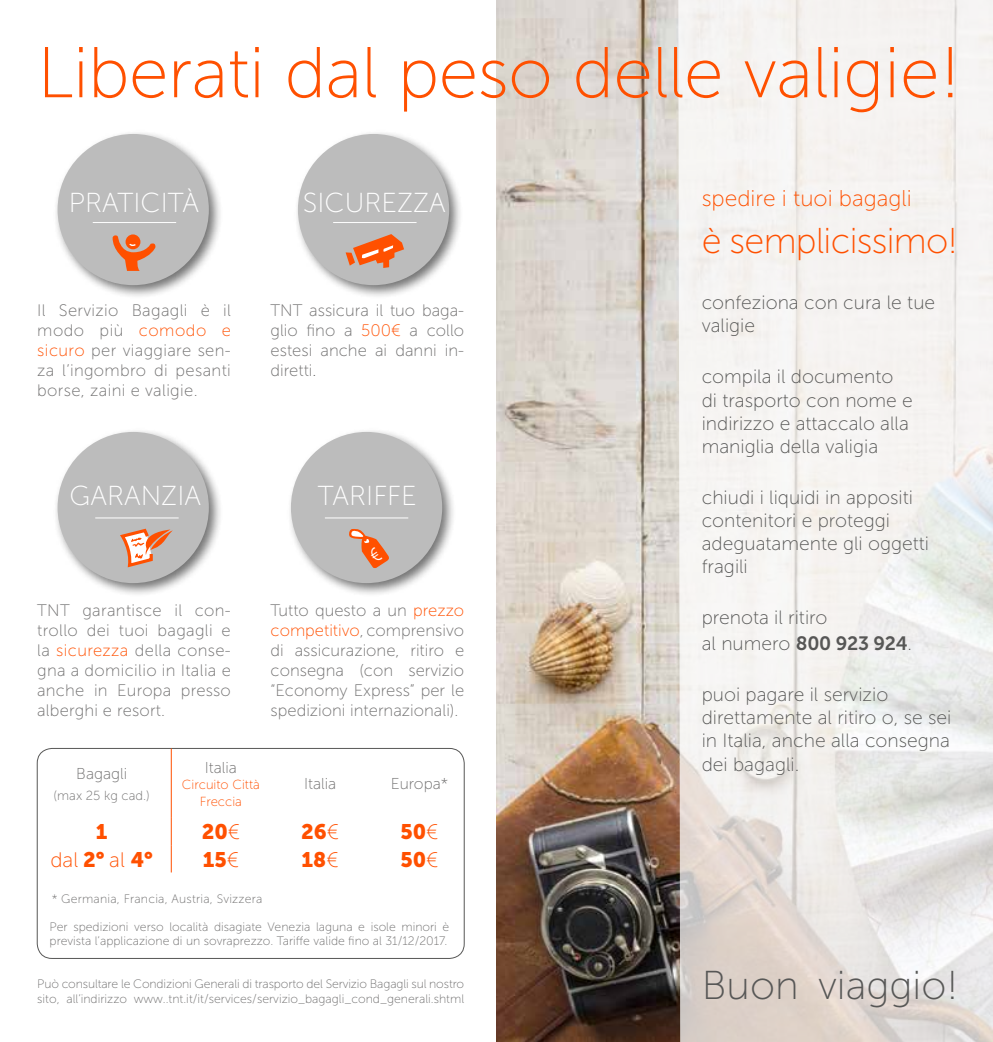
<style>
.page{position:relative;width:993px;height:1042px;background:#fff}
.page>*{position:absolute;margin:0;border:0;box-sizing:border-box;transform-origin:0 0}
.t1{font:71.75px "Museo Sans 100";letter-spacing:-.01em;color:#ff5000}
.t2{font:40.25px "Museo Sans 100";color:#575756}
.t3{font:35.88px "Museo Sans 100";letter-spacing:-.02em;color:#ff5000}
.t4{font:27.47px "Museo Sans 100";color:#fff}
.t5{font:22.75px "Museo Sans 100";color:#ff5000}
.t6{font:21px "Museo Sans 900";color:#ff5000}
.t7{font:21px "Museo Sans 100";color:#ff5000}
.t8{font:19.25px/23.1px "Museo Sans 100";color:#575756}
.t9{font:16.62px/19.9px "Museo Sans 100";color:#706f6f;text-align:justify}
.t10{font:15.75px "Museo Sans 100";color:#706f6f}
.t11{font:13.12px/16.4px "Museo Sans 100";color:#ff5000;text-align:center}
.t12{font:13.12px "Museo Sans 100";color:#706f6f}
.t13{font:12.25px/14.7px "Museo Sans 100";color:#706f6f}
.t14{font:12.25px "Museo Sans 100";letter-spacing:.02em;color:#706f6f}
.s1{color:#ff5000}
.s2{color:#575756}
.s3{font-family:"Museo Sans 100"}
.s4{font-family:"Museo Sans 900"}
.s5{font-family:"Museo Sans 700"}
</style>
<div class="page">
<img style="left:496px;top:0;width:182px;height:1042px">
<svg style="left:678px;top:0;width:314px;height:1042px;fill:#f4f2f0"></svg>
<div style="left:37px;top:748px;width:427px;height:211px;border:1px solid #575756;border-radius:15px"></div>
<hr style="left:171px;top:748px;width:1px;height:70px;background:#ff5000">
<svg style="left:171px;top:818px;width:1px;height:54px"></svg>
<div style="left:293px;top:129px;width:170px;height:170px;background:#000;opacity:.55"></div>
<div style="left:298px;top:134px;width:151px;height:151px;background:#bcbcbc;border-radius:50%"></div>
<div style="left:286px;top:427px;width:170px;height:170px;background:#000;opacity:.55"></div>
<div style="left:291px;top:432px;width:151px;height:151px;background:#bcbcbc;border-radius:50%"></div>
<div style="left:53px;top:427px;width:170px;height:170px;background:#000;opacity:.55"></div>
<div style="left:58px;top:432px;width:151px;height:151px;background:#bcbcbc;border-radius:50%"></div>
<div style="left:53px;top:129px;width:170px;height:170px;background:#000;opacity:.55"></div>
<div style="left:58px;top:134px;width:151px;height:151px;background:#bcbcbc;border-radius:50%"></div>
<svg style="left:112px;top:235px;width:44px;height:36px"></svg>
<hr style="left:93px;top:222px;width:83px;height:1px;background:#fff">
<hr style="left:95px;top:517px;width:84px;height:1px;background:#fff">
<hr style="left:333px;top:222px;width:83px;height:1px;background:#fff">
<hr style="left:325px;top:517px;width:83px;height:1px;background:#fff">
<svg style="left:345px;top:234px;width:59px;height:34px"></svg>
<svg style="left:120px;top:528px;width:53px;height:40px"></svg>
<svg style="left:349px;top:529px;width:40px;height:39px"></svg>
<h1 class="t1" style="left:37px;top:35px;width:924px">Liberati dal peso delle valigie!</h1>
<h3 class="t4" style="left:69px;top:188px;width:132px">PRATICITÀ</h3>
<p class="t9" style="left:37px;top:301px;width:195px">Il Servizio Bagagli è il modo più <span class="s1">comodo e sicuro</span> per viaggiare sen&shy;za l’ingombro di pesanti borse, zaini e valigie.</p>
<h3 class="t4" style="left:70px;top:480px;width:133px">GARANZIA</h3>
<p class="t9" style="left:37px;top:600px;width:195px">TNT garantisce il con&shy;trollo dei tuoi bagagli e la <span class="s1">sicurezza</span> della conse&shy;gna a domicilio in Italia e anche in Europa presso alberghi e resort.</p>
<h3 class="t4" style="left:303px;top:188px;width:144px">SICUREZZA</h3>
<p class="t9" style="left:270px;top:301px;width:195px">TNT assicura il tuo baga&shy;glio fino a <span class="s1">500€</span> a collo estesi anche ai danni in&shy;diretti<span class="s2">.</span></p>
<h3 class="t4" style="left:318px;top:480px;width:100px">TARIFFE</h3>
<p class="t9" style="left:270px;top:600px;width:195px">Tutto questo a un <span class="s1">prezzo competitivo</span>, comprensivo di assicurazione, ritiro e consegna (con servizio “Economy Express” per le spedizioni internazionali).</p>
<p class="t10" style="left:76px;top:765px;width:53px">Bagagli</p>
<p class="t12" style="left:54px;top:788px;width:98px">(max 25 kg cad.)</p>
<p class="t10" style="left:205px;top:759px;width:34px">Italia</p>
<p class="t11" style="left:182px;top:776px;width:79px">Circuito Città<br>Freccia</p>
<p class="t10" style="left:304px;top:775px;width:34px">Italia</p>
<p class="t10" style="left:390px;top:775px;width:59px">Europa*</p>
<p class="t6" style="left:96px;top:820px;width:13px">1</p>
<p class="t6" style="left:202px;top:820px;width:40px">20<span class="s3">€</span></p>
<p class="t6" style="left:301px;top:820px;width:39px">26<span class="s3">€</span></p>
<p class="t6" style="left:400px;top:820px;width:40px">50<span class="s3">€</span></p>
<p class="t7" style="left:50px;top:848px;width:104px">dal <span class="s4">2°</span> al <span class="s4">4°</span></p>
<p class="t6" style="left:203px;top:847px;width:38px">15<span class="s3">€</span></p>
<p class="t6" style="left:301px;top:847px;width:39px">18<span class="s3">€</span></p>
<p class="t6" style="left:400px;top:847px;width:40px">50<span class="s3">€</span></p>
<p class="t14" style="left:52px;top:892px;width:212px">* Germania, Francia, Austria, Svizzera</p>
<p class="t13" style="left:50px;top:920px;width:401px;line-height:14px">Per spedizioni verso località disagiate Venezia laguna e isole minori è prevista l’applicazione di un sovraprezzo. Tariffe valide fino al 31/12/2017.</p>
<p class="t13" style="left:37px;top:976px;width:428px">Può consultare le Condizioni Generali di trasporto del Servizio Bagagli sul nostro sito, all’indirizzo www..tnt.it/it/services/servizio_bagagli_cond_generali.shtml</p>
<h3 class="t5" style="left:701px;top:187px;width:211px">spedire i tuoi bagagli</h3>
<h3 class="t3" style="left:701px;top:222px;width:258px">è semplicissimo!</h3>
<p class="t8" style="left:701px;top:291px;width:235px">confeziona con cura le tue valigie</p>
<p class="t8" style="left:701px;top:365px;width:213px">compila il documento di trasporto con nome e indirizzo e attaccalo alla maniglia della valigia</p>
<p class="t8" style="left:701px;top:486px;width:229px">chiudi i liquidi in appositi contenitori e proteggi adeguatamente gli oggetti fragili</p>
<p class="t8" style="left:701px;top:605px;width:212px;line-height:25.6px">prenota il ritiro<br>al numero <span class="s5">800 923 924</span>.</p>
<p class="t8" style="left:701px;top:683px;width:251px">puoi pagare il servizio direttamente al ritiro o, se sei in Italia, anche alla consegna dei bagagli.</p>
<h2 class="t2" style="left:701px;top:963px;width:258px">Buon viaggio!</h2>
</div>
